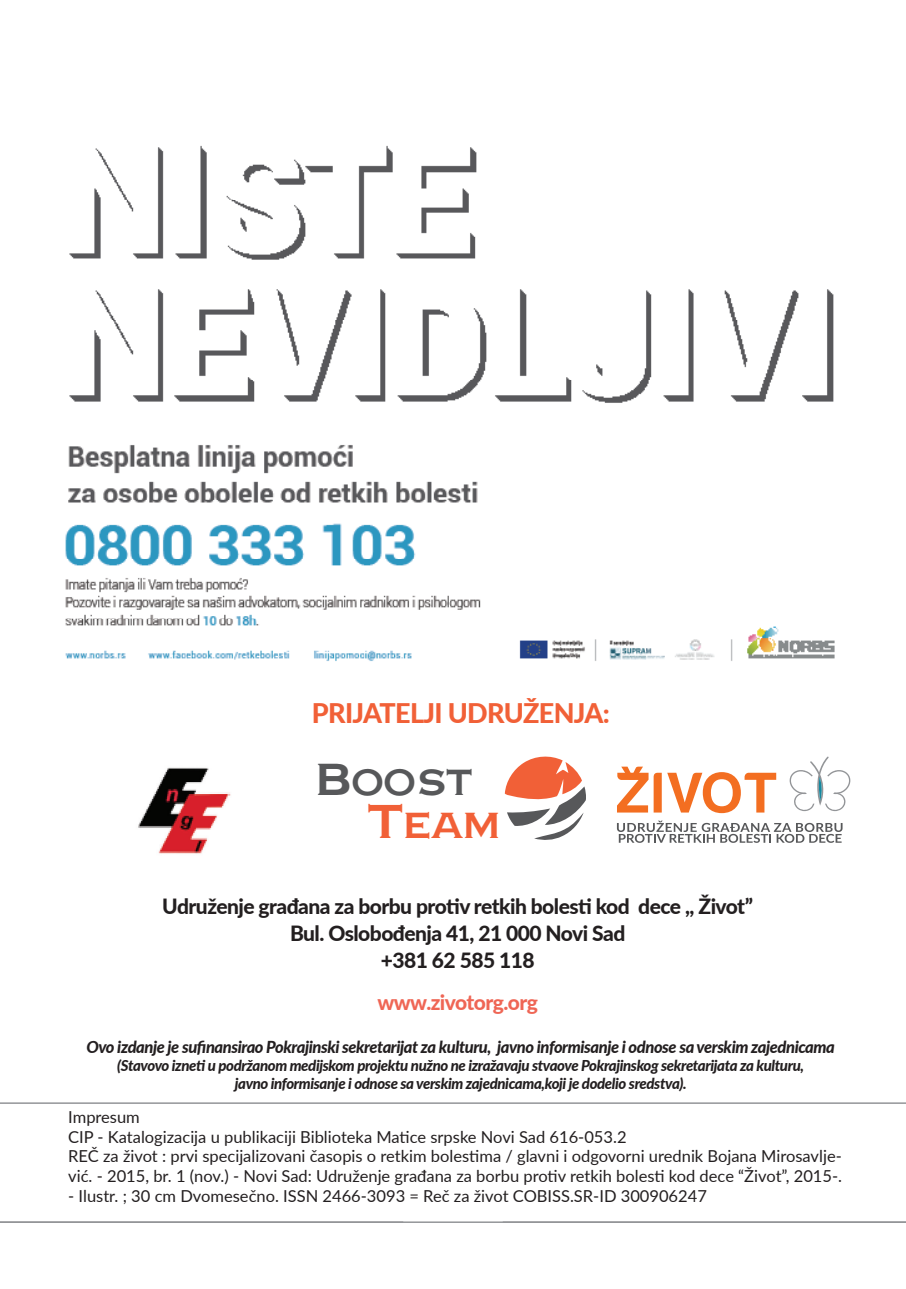
<style>
.page{position:relative;width:906px;height:1289px;background:#fff}
.page>*{position:absolute;margin:0;border:0;box-sizing:border-box;transform-origin:0 0}
.t1{font:34.95px "Copper Penny DTP Normal";color:#57585a}
.t2{font:34.8px "Copper Penny DTP Normal";color:#f16037}
.t3{font:800 27px "Lato";letter-spacing:-.025em;color:#f16037}
.t4{font:800 21px/27px "Lato";letter-spacing:-.025em;color:#231f20;text-align:center}
.t5{font:800 21px "Lato";letter-spacing:-.025em;color:#ef6655}
.t6{font:16.5px/19.8px "Lato";color:#231f20}
.t7{font:italic 800 16.5px "Lato";letter-spacing:-.025em;color:#231f20}
.t8{font:italic 800 15px/18px "Lato";letter-spacing:-.025em;color:#231f20;text-align:center}
.s1{font-size:43.2px}
.s2{font-size:45.6px}
</style>
<div class="page">
<hr style="left:0;top:1221px;width:906px;height:1px;background:#939598">
<hr style="left:0;top:1102px;width:906px;height:1px;background:#939598">
<svg style="left:505px;top:756px;width:81px;height:84px"></svg>
<svg style="left:789px;top:756px;width:62px;height:55px"></svg>
<svg style="left:617px;top:766px;width:159px;height:47px"></svg>
<svg style="left:617px;top:820px;width:225px;height:22px"></svg>
<img style="left:65px;top:145px;width:770px;height:516px">
<img style="left:138px;top:767px;width:93px;height:87px">
<h3 class="t3" style="left:312px;top:693px;width:299px">Prijatelji u druženja:</h3>
<h1 class="t1" style="left:316px;top:759px;width:158px"><span class="s1">B</span>OOST</h1>
<h2 class="t2" style="left:367px;top:803px;width:134px"><span class="s2">T</span>EAM</h2>
<p class="t4" style="left:162px;top:892px;width:592px">Udruženje građana za borbu protiv retkih bolesti kod dece ,, Život”<br>Bul. Oslobođenja 41, 21 000 Novi Sad<br>+381 62 585 118</p>
<p class="t5" style="left:377px;top:986px;width:162px">www.zivotorg.org</p>
<p class="t7" style="left:86px;top:1034px;width:750px">Ovo izdanje je sufinansirao Pokrajinski sekretarijat za kulturu, javno informisanje i odnose sa verskim zajednicama</p>
<p class="t8" style="left:117px;top:1056px;width:688px">(Stavovo izneti u podržanom medijskom projektu nužno ne izražavaju stvaove Pokrajinskog sekretarijata za kulturu, javno informisanje i odnose sa verskim zajednicama,koji je dodelio sredstva).</p>
<p class="t6" style="left:68px;top:1106px;width:775px">Impresum<br>CIP - Katalogizacija u publikaciji Biblioteka Matice srpske Novi Sad 616-053.2<br>REČ za život : prvi specijalizovani časopis o retkim bolestima / glavni i odgovorni urednik Bojana Mirosavlje&shy;vić. - 2015, br. 1 (nov.) - Novi Sad: Udruženje građana za borbu protiv retkih bolesti kod dece “Život”, 2015-.</p>
<p class="t6" style="left:68px;top:1185px;width:640px">- Ilustr. ; 30 cm Dvomesečno. ISSN 2466-3093 = Reč za život COBISS.SR-ID 300906247</p>
</div>
